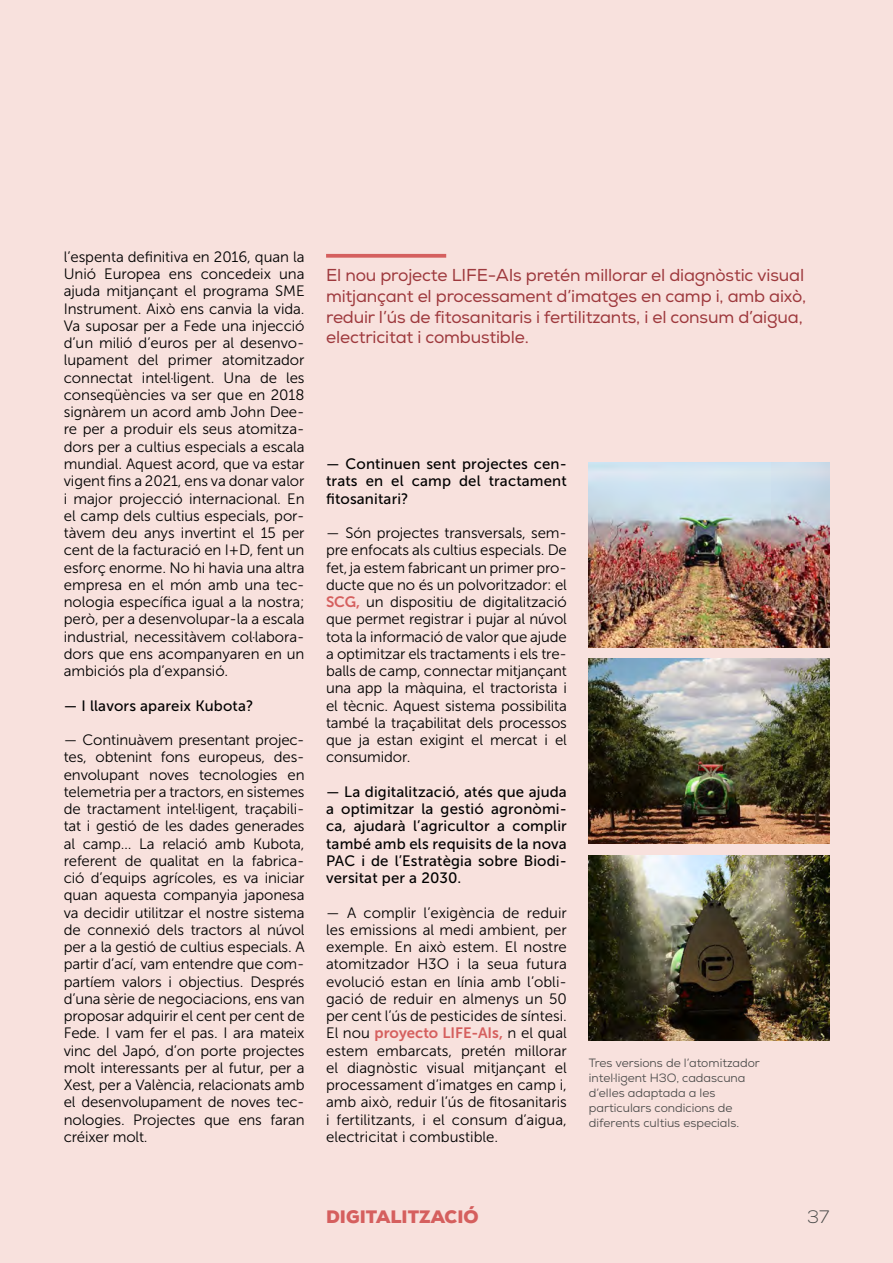
<style>
.page{position:relative;width:893px;height:1263px;background:#f8e1dd}
.page>*{position:absolute;margin:0;border:0;box-sizing:border-box;transform-origin:0 0}
.t1{font:900 18px "Nexa";color:#d55f5e}
.t2{font:300 18px "Nexa";color:#4a4a49}
.t3{font:17.25px/20.7px "Nexa";letter-spacing:-.01em;color:#9e393d}
.t4{font:15px/17.2px "Museo Sans 300";letter-spacing:-.005em;color:#000;text-align:justify}
.t5{font:15px/17.2px "Museo Sans 500";letter-spacing:.01em;color:#000;text-align:justify}
.t6{font:15px "Museo Sans 700";color:#d55f5e}
.t7{font:12px/15px "Nexa";color:#4a4a49}
.s1{font-family:"Museo Sans 700";color:#d55f5e}
.s2{font-family:"Museo Sans 300";color:#000}
</style>
<div class="page">
<img style="left:588px;top:659px;width:241px;height:185px">
<img style="left:588px;top:462px;width:241px;height:185px">
<img style="left:588px;top:855px;width:241px;height:186px">
<svg style="left:326px;top:254px;width:120px;height:4px"></svg>
<p class="t4" style="left:64px;top:248px;width:242px">l’espenta definitiva en 2016, quan la Unió Europea ens concedeix una ajuda mitjançant el programa SME Instrument. Això ens canvia la vida.<br>Va suposar per a Fede una injecció d’un milió d’euros per al desenvo&shy;lupament del primer atomitzador connectat intel·ligent. Una de les conseqüències va ser que en 2018 signàrem un acord amb John Dee&shy;re per a produir els seus atomitza&shy;dors per a cultius especials a escala mundial. Aquest acord, que va estar vigent fins a 2021, ens va donar valor i major projecció internacional. En el camp dels cultius especials, por&shy;tàvem deu anys invertint el 15 per cent de la facturació en I+D, fent un esforç enorme. No hi havia una altra empresa en el món amb una tec&shy;nologia específica igual a la nostra; però, per a desenvolupar-la a escala industrial, necessitàvem col·labora&shy;dors que ens acompanyaren en un ambiciós pla d’expansió.</p>
<p class="t5" style="left:64px;top:697px;width:191px">— I llavors apareix Kubota?</p>
<p class="t4" style="left:64px;top:731px;width:242px">— Continuàvem presentant projec&shy;tes, obtenint fons europeus, des&shy;envolupant noves tecnologies en telemetria per a tractors, en sistemes de tractament intel·ligent, traçabili&shy;tat i gestió de les dades generades al camp… La relació amb Kubota, referent de qualitat en la fabrica&shy;ció d’equips agrícoles, es va iniciar quan aquesta companyia japonesa va decidir utilitzar el nostre sistema de connexió dels tractors al núvol per a la gestió de cultius especials. A partir d’ací, vam entendre que com&shy;partíem valors i objectius. Després d’una sèrie de negociacions, ens van proposar adquirir el cent per cent de Fede. I vam fer el pas. I ara mateix vinc del Japó, d’on porte projectes molt interessants per al futur, per a Xest, per a València, relacionats amb el desenvolupament de noves tec&shy;nologies. Projectes que ens faran créixer molt.</p>
<p class="t3" style="left:326px;top:265px;width:482px">El nou projecte LIFE-AIs pretén millorar el diagnòstic visual mitjançant el processament d’imatges en camp i, amb això, reduir l’ús de fitosanitaris i fertilitzants, i el consum d’aigua, electricitat i combustible.</p>
<p class="t5" style="left:326px;top:455px;width:242px">— Continuen sent projectes cen&shy;trats en el camp del tractament fitosanitari?</p>
<p class="t4" style="left:326px;top:524px;width:242px">— Són projectes transversals, sem&shy;pre enfocats als cultius especials. De fet, ja estem fabricant un primer pro&shy;ducte que no és un polvoritzador: el <span class="s1">SCG,</span> un dispositiu de digitalització que permet registrar i pujar al núvol tota la informació de valor que ajude a optimitzar els tractaments i els tre&shy;balls de camp, connectar mitjançant una app la màquina, el tractorista i el tècnic. Aquest sistema possibilita també la traçabilitat dels processos que ja estan exigint el mercat i el consumidor.</p>
<p class="t5" style="left:326px;top:783px;width:242px">— La digitalització, atés que ajuda a optimitzar la gestió agronòmi&shy;ca, ajudarà l’agricultor a complir també amb els requisits de la nova PAC i de l’Estratègia sobre Biodi&shy;versitat per a 2030.</p>
<p class="t4" style="left:326px;top:904px;width:242px">— A complir l’exigència de reduir les emissions al medi ambient, per exemple. En això estem. El nostre atomitzador H3O i la seua futura evolució estan en línia amb l’obli&shy;gació de reduir en almenys un 50 per cent l’ús de pesticides de síntesi.</p>
<p class="t6" style="left:326px;top:1025px;width:242px"><span class="s2">El nou</span> proyecto LIFE-AIs, <span class="s2">n el qual</span></p>
<p class="t4" style="left:326px;top:1042px;width:242px">estem embarcats, pretén millorar el diagnòstic visual mitjançant el processament d’imatges en camp i, amb això, reduir l’ús de fitosanitaris i fertilitzants, i el consum d’aigua, electricitat i combustible.</p>
<p class="t7" style="left:589px;top:1055px;width:173px">Tres versions de l’atomitzador intel·ligent H3O, cadascuna d’elles adaptada a les particulars condicions de diferents cultius especials.</p>
<p class="t1" style="left:326px;top:1205px;width:154px">DIGITALITZACIÓ</p>
<p class="t2" style="left:807px;top:1206px;width:24px">37</p>
</div>
